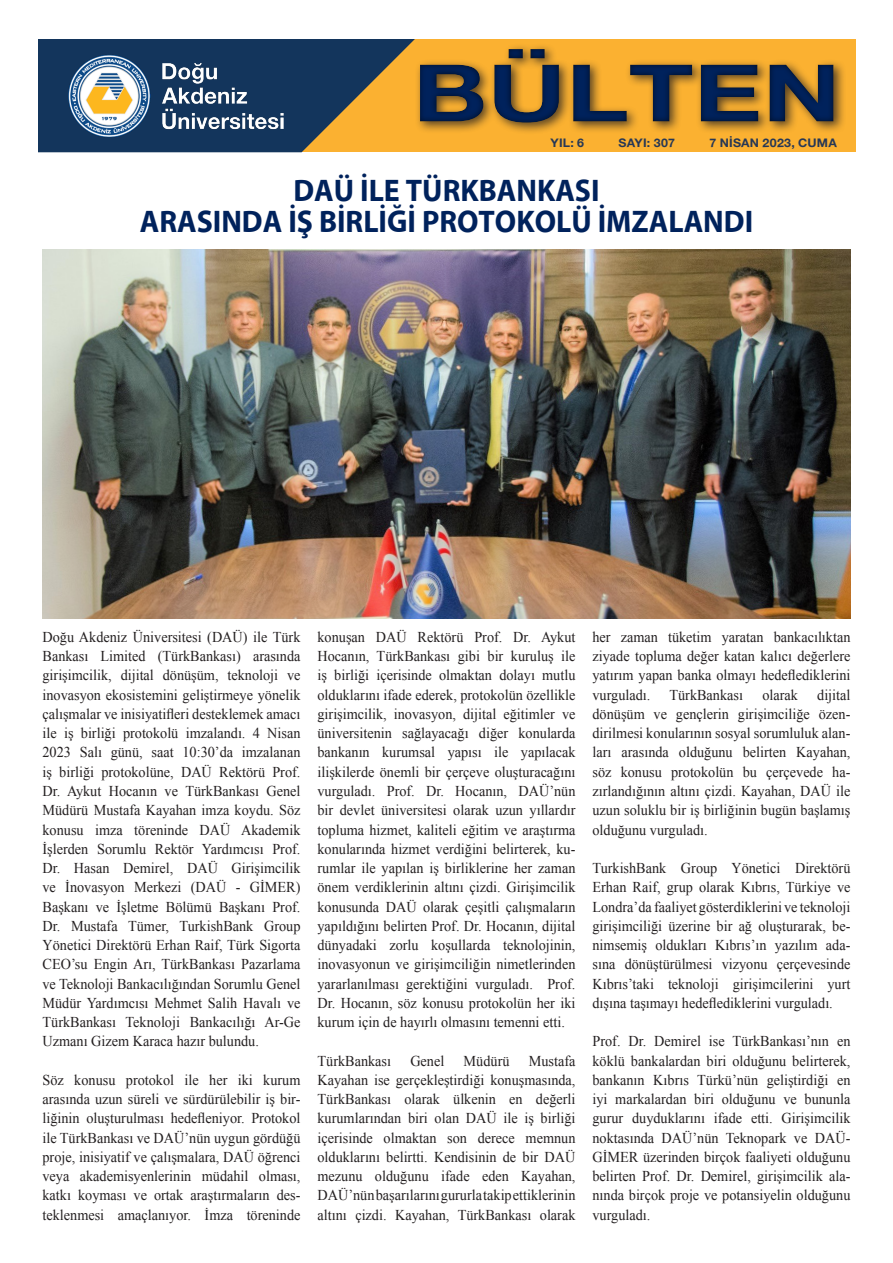
<style>
.page{position:relative;width:893px;height:1263px;background:#fff}
.page>*{position:absolute;margin:0;border:0;box-sizing:border-box;transform-origin:0 0}
.t1{font:700 79.35px "Helvetica Neue EMU";color:#00225c;scale:1.34 1}
.t2{font:700 31.5px "Myriad EMU";color:#00225c;scale:.95 1}
.t3{font:15px/19.2px "Times New Roman";color:#231f20;text-align:justify;scale:.95 1}
.t4{font:700 11.85px "Helvetica Neue EMU";letter-spacing:.02em;color:#00225c;scale:1.05 1}
</style>
<div class="page">
<div style="left:0;top:30px;width:855px;height:122px;background:#fbb131"></div>
<svg style="left:37px;top:38px;width:380px;height:114px;fill:#13355c"></svg>
<div style="left:372px;top:44px;width:521px;height:95px;background:#231f20;opacity:.75"></div>
<div style="left:0;top:0;width:37px;height:283px;background:#fff"></div>
<div style="left:0;top:0;width:893px;height:38px;background:#fff"></div>
<img style="left:64px;top:51px;width:223px;height:89px">
<img style="left:43px;top:250px;width:807px;height:369px">
<h1 class="t1" style="left:413px;top:44px;width:321px">BÜLTEN</h1>
<p class="t4" style="left:551px;top:135px;width:33px">YIL: 6</p>
<p class="t4" style="left:619px;top:135px;width:55px">SAYI: 307</p>
<p class="t4" style="left:709px;top:135px;width:123px">7 NİSAN 2023, CUMA</p>
<p class="t2" style="left:293px;top:173px;width:324px">DAÜ İLE TÜRKBANKASI</p>
<p class="t2" style="left:140px;top:205px;width:647px">ARASINDA İŞ BİRLİĞİ PROTOKOLÜ İMZALANDI</p>
<p class="t3" style="left:43px;top:627px;width:273px">Doğu Akdeniz Üniversitesi (DAÜ) ile Türk Bankası Limited (TürkBankası) arasında girişimcilik, dijital dönüşüm, teknoloji ve inovasyon ekosistemini geliştirmeye yönelik çalışmalar ve inisiyatifleri desteklemek amacı ile iş birliği protokolü imzalandı. 4 Nisan 2023 Salı günü, saat 10:30’da imzalanan iş birliği protokolüne, DAÜ Rektörü Prof.<br>Dr. Aykut Hocanın ve TürkBankası Genel Müdürü Mustafa Kayahan imza koydu. Söz konusu imza töreninde DAÜ Akademik İşlerden Sorumlu Rektör Yardımcısı Prof.<br>Dr. Hasan Demirel, DAÜ Girişimcilik ve İnovasyon Merkezi (DAÜ - GİMER)<br>Başkanı ve İşletme Bölümü Başkanı Prof.<br>Dr. Mustafa Tümer, TurkishBank Group Yönetici Direktörü Erhan Raif, Türk Sigorta CEO’su Engin Arı, TürkBankası Pazarlama ve Teknoloji Bankacılığından Sorumlu Genel Müdür Yardımcısı Mehmet Salih Havalı ve TürkBankası Teknoloji Bankacılığı Ar-Ge Uzmanı Gizem Karaca hazır bulundu.</p>
<p class="t3" style="left:43px;top:1070px;width:273px">Söz konusu protokol ile her iki kurum arasında uzun süreli ve sürdürülebilir iş bir&shy;liğinin oluşturulması hedefleniyor. Protokol ile TürkBankası ve DAÜ’nün uygun gördüğü proje, inisiyatif ve çalışmalara, DAÜ öğrenci veya akademisyenlerinin müdahil olması, katkı koyması ve ortak araştırmaların des&shy;teklenmesi amaçlanıyor. İmza töreninde</p>
<p class="t3" style="left:317px;top:627px;width:273px">konuşan DAÜ Rektörü Prof. Dr. Aykut Hocanın, TürkBankası gibi bir kuruluş ile iş birliği içerisinde olmaktan dolayı mutlu olduklarını ifade ederek, protokolün özellikle girişimcilik, inovasyon, dijital eğitimler ve üniversitenin sağlayacağı diğer konularda bankanın kurumsal yapısı ile yapılacak ilişkilerde önemli bir çerçeve oluşturacağını vurguladı. Prof. Dr. Hocanın, DAÜ’nün bir devlet üniversitesi olarak uzun yıllardır topluma hizmet, kaliteli eğitim ve araştırma konularında hizmet verdiğini belirterek, ku&shy;rumlar ile yapılan iş birliklerine her zaman önem verdiklerinin altını çizdi. Girişimcilik konusunda DAÜ olarak çeşitli çalışmaların yapıldığını belirten Prof. Dr. Hocanın, dijital dünyadaki zorlu koşullarda teknolojinin, inovasyonun ve girişimciliğin nimetlerinden yararlanılması gerektiğini vurguladı. Prof.<br>Dr. Hocanın, söz konusu protokolün her iki kurum için de hayırlı olmasını temenni etti.</p>
<p class="t3" style="left:317px;top:1051px;width:79px">TürkBankası</p>
<p class="t3" style="left:410px;top:1051px;width:37px">Genel</p>
<p class="t3" style="left:464px;top:1051px;width:50px">Müdürü</p>
<p class="t3" style="left:317px;top:1051px;width:273px;text-indent:211px">Mustafa Kayahan ise gerçekleştirdiği konuşmasında, TürkBankası olarak ülkenin en değerli kurumlarından biri olan DAÜ ile iş birliği içerisinde olmaktan son derece memnun olduklarını belirtti. Kendisinin de bir DAÜ mezunu olduğunu ifade eden Kayahan, DAÜ’nün başarılarını gururla takip ettiklerinin altını çizdi. Kayahan, TürkBankası olarak</p>
<p class="t3" style="left:592px;top:627px;width:273px">her zaman tüketim yaratan bankacılıktan ziyade topluma değer katan kalıcı değerlere yatırım yapan banka olmayı hedeflediklerini vurguladı.</p>
<p class="t3" style="left:592px;top:685px;width:273px;text-indent:225px">dijital dönüşüm ve gençlerin girişimciliğe özen&shy;dirilmesi konularının sosyal sorumluluk alan&shy;ları arasında olduğunu belirten Kayahan, söz konusu protokolün bu çerçevede ha&shy;zırlandığının altını çizdi. Kayahan, DAÜ ile uzun soluklu bir iş birliğinin bugün başlamış olduğunu vurguladı.</p>
<p class="t3" style="left:592px;top:858px;width:273px">TurkishBank Group Yönetici Direktörü Erhan Raif, grup olarak Kıbrıs, Türkiye ve Londra’da faaliyet gösterdiklerini ve teknoloji girişimciliği üzerine bir ağ oluşturarak, be&shy;nimsemiş oldukları Kıbrıs’ın yazılım ada&shy;sına dönüştürülmesi vizyonu çerçevesinde Kıbrıs’taki teknoloji girişimcilerini yurt dışına taşımayı hedeflediklerini vurguladı.</p>
<p class="t3" style="left:592px;top:1031px;width:273px">Prof. Dr. Demirel ise TürkBankası’nın en köklü bankalardan biri olduğunu belirterek, bankanın Kıbrıs Türkü’nün geliştirdiği en iyi markalardan biri olduğunu ve bununla gurur duyduklarını ifade etti. Girişimcilik noktasında DAÜ’nün Teknopark ve DAÜ-GİMER üzerinden birçok faaliyeti olduğunu belirten Prof. Dr. Demirel, girişimcilik ala&shy;nında birçok proje ve potansiyelin olduğunu vurguladı.</p>
<p class="t3" style="left:669px;top:685px;width:79px">TürkBankası</p>
<p class="t3" style="left:762px;top:685px;width:39px">olarak</p>
</div>
